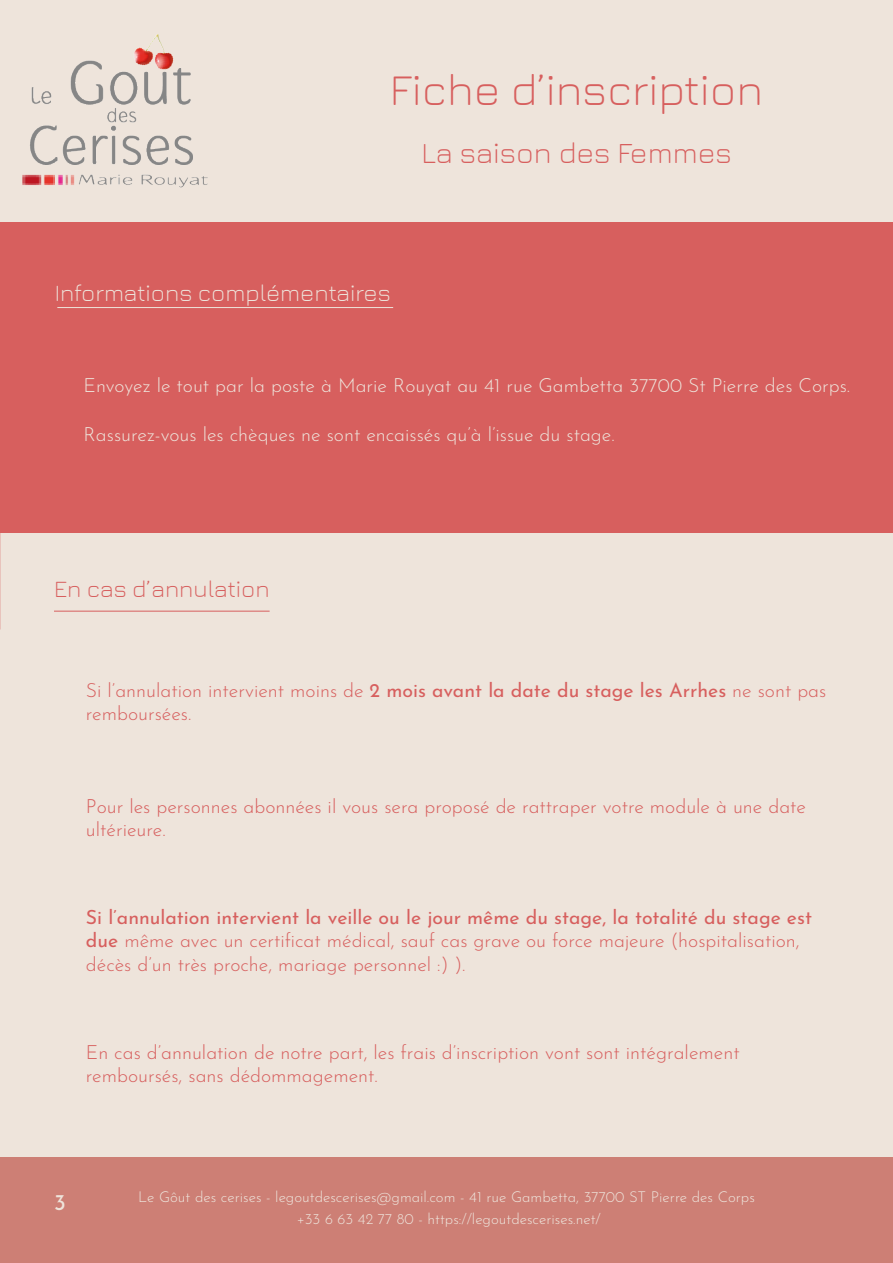
<style>
.page{position:relative;width:893px;height:1263px;background:#fff}
.page>*{position:absolute;margin:0;border:0;box-sizing:border-box;transform-origin:0 0}
.t1{font:300 45px "Jura";color:#d75f5e}
.t2{font:300 30px "Jura";color:#d75f5e}
.t3{font:300 24px "Jura";color:#eee4db}
.t4{font:300 24px "Jura";color:#d75f5e}
.t5{font:22.5px "Josefin Sans";color:#eee4db}
.t6{font:300 19.5px/23.4px "Josefin Sans";color:#d75f5e}
.t7{font:300 19.5px "Josefin Sans";color:#eee4db}
.t8{font:300 15px/22.2px "Josefin Sans";color:#eee4db;text-align:center}
.s1{font-weight:400}
</style>
<div class="page">
<div style="left:0;top:0;width:893px;height:222px;background:#eee4db"></div>
<img style="left:22px;top:34px;width:186px;height:154px">
<div style="left:0;top:1157px;width:893px;height:106px;background:#cd7f75"></div>
<div style="left:0;top:533px;width:893px;height:624px;background:#eee4db"></div>
<div style="left:0;top:222px;width:893px;height:311px;background:#d75f5e"></div>
<hr style="left:54px;top:611px;width:216px;height:1px;background:#d75f5e">
<hr style="left:57px;top:307px;width:336px;height:1px;background:#eee4db">
<h1 class="t1" style="left:390px;top:57px;width:375px">Fiche d’inscription</h1>
<h2 class="t2" style="left:421px;top:131px;width:312px">La saison des Femmes</h2>
<p class="t3" style="left:55px;top:275px;width:337px">Informations complémentaires</p>
<p class="t7" style="left:84px;top:371px;width:768px">Envoyez le tout par la poste à Marie Rouyat au 41 rue Gambetta 37700 St Pierre des Corps.</p>
<p class="t7" style="left:84px;top:420px;width:532px">Rassurez-vous les chèques ne sont encaissés qu’à l’issue du stage.</p>
<p class="t4" style="left:54px;top:571px;width:217px">En cas d’annulation</p>
<p class="t6" style="left:86px;top:677px;width:742px">Si l’annulation intervient moins de <span class="s1">2 mois avant la date du stage les Arrhes</span> ne sont pas remboursées.</p>
<p class="t6" style="left:86px;top:792px;width:722px">Pour les personnes abonnées il vous sera proposé de rattraper votre module à une date ultérieure.</p>
<p class="t6" style="left:86px;top:904px;width:728px"><span class="s1">Si l’annulation intervient la veille ou le jour même du stage, la totalité du stage est due</span> même avec un certificat médical, sauf cas grave ou force majeure (hospitalisation, décès d’un très proche, mariage personnel :)☺).</p>
<p class="t6" style="left:86px;top:1039px;width:655px">En cas d’annulation de notre part, les frais d’inscription vont sont intégralement remboursés, sans dédommagement.</p>
<p class="t5" style="left:54px;top:1185px;width:13px">3</p>
<p class="t8" style="left:138px;top:1184px;width:618px">Le Gôut des cerises - legoutdescerises@gmail.com - 41 rue Gambetta, 37700 ST Pierre des Corps +33 6 63 42 77 80 - https://legoutdescerises.net/</p>
</div>
